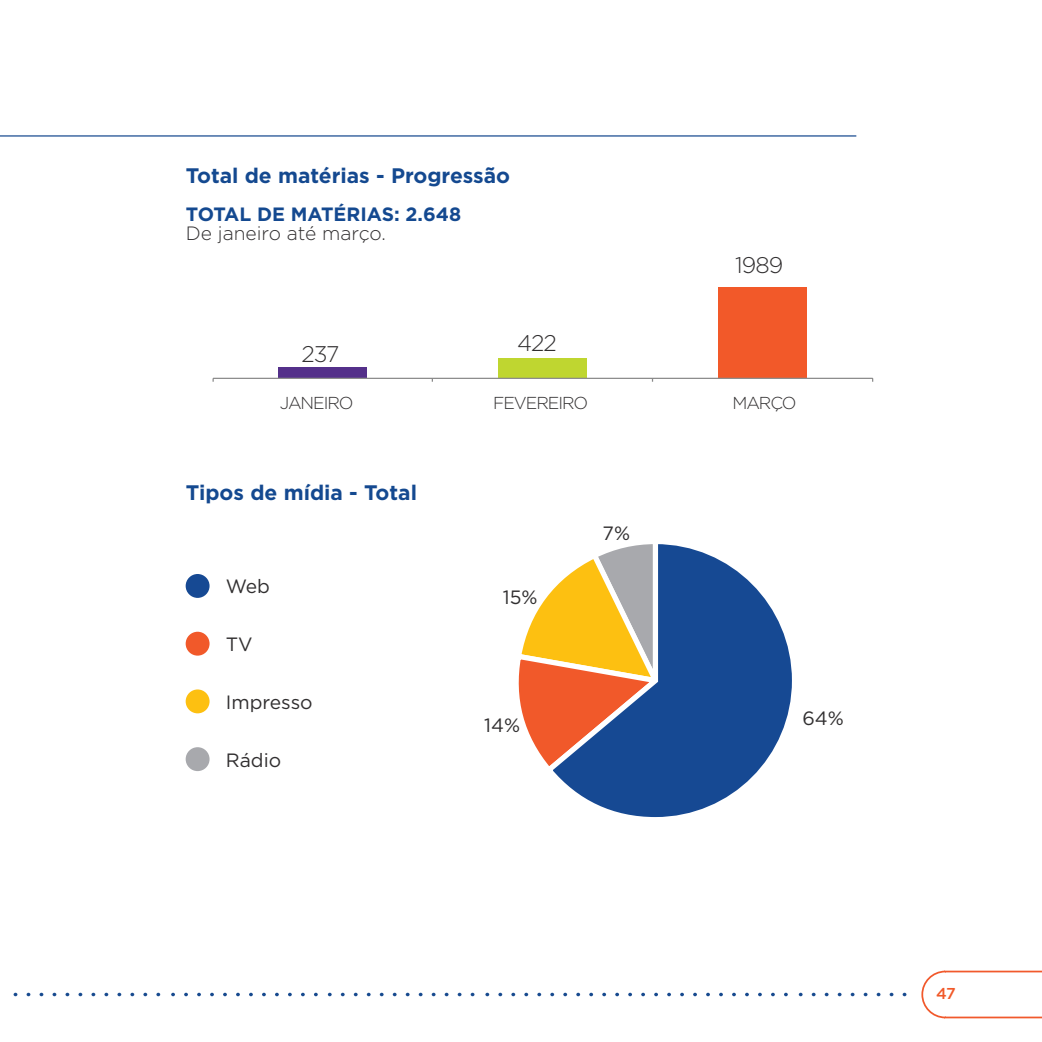
<style>
.page{position:relative;width:1042px;height:1042px;background:#fff}
.page>*{position:absolute;margin:0;border:0;box-sizing:border-box;transform-origin:0 0}
.t1{font:300 22.57px "Gotham";letter-spacing:-.04em;color:#312f30}
.t2{font:700 21px "Gotham";color:#144990}
.t3{font:19.25px "Gotham";color:#312f30}
.t4{font:700 19.25px "Gotham";color:#144990}
.t5{font:300 19.25px "Gotham";color:#312f30}
.t6{font:300 17.32px "Gotham";letter-spacing:-.06em;color:#312f30}
.t7{font:500 15.75px "Gotham";color:#f15929}
</style>
<div class="page">
<svg style="left:921px;top:970px;width:121px;height:49px"></svg>
<svg style="left:628px;top:993px;width:4px;height:3px"></svg>
<svg style="left:314px;top:993px;width:4px;height:3px"></svg>
<svg style="left:550px;top:993px;width:4px;height:3px"></svg>
<svg style="left:863px;top:993px;width:4px;height:3px"></svg>
<svg style="left:236px;top:993px;width:4px;height:3px"></svg>
<svg style="left:784px;top:993px;width:4px;height:3px"></svg>
<svg style="left:156px;top:993px;width:4px;height:3px"></svg>
<svg style="left:393px;top:993px;width:4px;height:3px"></svg>
<svg style="left:706px;top:993px;width:4px;height:3px"></svg>
<svg style="left:78px;top:993px;width:4px;height:3px"></svg>
<svg style="left:615px;top:993px;width:4px;height:3px"></svg>
<svg style="left:301px;top:993px;width:4px;height:3px"></svg>
<svg style="left:537px;top:993px;width:4px;height:3px"></svg>
<svg style="left:850px;top:993px;width:4px;height:3px"></svg>
<svg style="left:223px;top:993px;width:4px;height:3px"></svg>
<svg style="left:771px;top:993px;width:4px;height:3px"></svg>
<svg style="left:143px;top:993px;width:4px;height:3px"></svg>
<svg style="left:380px;top:993px;width:4px;height:3px"></svg>
<svg style="left:693px;top:993px;width:4px;height:3px"></svg>
<svg style="left:602px;top:993px;width:4px;height:3px"></svg>
<svg style="left:288px;top:993px;width:4px;height:3px"></svg>
<svg style="left:524px;top:993px;width:4px;height:3px"></svg>
<svg style="left:210px;top:993px;width:4px;height:3px"></svg>
<svg style="left:758px;top:993px;width:4px;height:3px"></svg>
<svg style="left:130px;top:993px;width:4px;height:3px"></svg>
<svg style="left:367px;top:993px;width:4px;height:3px"></svg>
<svg style="left:680px;top:993px;width:4px;height:3px"></svg>
<svg style="left:589px;top:993px;width:4px;height:3px"></svg>
<svg style="left:902px;top:993px;width:4px;height:3px"></svg>
<svg style="left:275px;top:993px;width:4px;height:3px"></svg>
<svg style="left:511px;top:993px;width:4px;height:3px"></svg>
<svg style="left:197px;top:993px;width:4px;height:3px"></svg>
<svg style="left:745px;top:993px;width:4px;height:3px"></svg>
<svg style="left:117px;top:993px;width:4px;height:3px"></svg>
<svg style="left:354px;top:993px;width:4px;height:3px"></svg>
<svg style="left:667px;top:993px;width:4px;height:3px"></svg>
<svg style="left:576px;top:993px;width:4px;height:3px"></svg>
<svg style="left:889px;top:993px;width:4px;height:3px"></svg>
<svg style="left:262px;top:993px;width:4px;height:3px"></svg>
<svg style="left:498px;top:993px;width:4px;height:3px"></svg>
<svg style="left:184px;top:993px;width:4px;height:3px"></svg>
<svg style="left:732px;top:993px;width:4px;height:3px"></svg>
<svg style="left:104px;top:993px;width:4px;height:3px"></svg>
<svg style="left:341px;top:993px;width:4px;height:3px"></svg>
<svg style="left:654px;top:993px;width:4px;height:3px"></svg>
<svg style="left:563px;top:993px;width:4px;height:3px"></svg>
<svg style="left:876px;top:993px;width:4px;height:3px"></svg>
<svg style="left:249px;top:993px;width:4px;height:3px"></svg>
<svg style="left:485px;top:993px;width:4px;height:3px"></svg>
<svg style="left:171px;top:993px;width:4px;height:3px"></svg>
<svg style="left:719px;top:993px;width:4px;height:3px"></svg>
<svg style="left:91px;top:993px;width:4px;height:3px"></svg>
<svg style="left:328px;top:993px;width:4px;height:3px"></svg>
<svg style="left:641px;top:993px;width:4px;height:3px"></svg>
<div style="left:498px;top:358px;width:88px;height:19px;background:#bfd630"></div>
<div style="left:279px;top:367px;width:88px;height:10px;background:#54308a"></div>
<div style="left:719px;top:287px;width:88px;height:90px;background:#f25929"></div>
<hr style="left:213px;top:378px;width:659px;height:1px;background:#8a8a8a">
<hr style="left:0;top:135px;width:856px;height:2px;background:#174a8f">
<svg style="left:518px;top:604px;width:24px;height:153px"></svg>
<svg style="left:542px;top:544px;width:250px;height:274px"></svg>
<div style="left:186px;top:574px;width:24px;height:24px;background:#164993;border-radius:50%"></div>
<div style="left:186px;top:689px;width:24px;height:24px;background:#fdc011;border-radius:50%"></div>
<div style="left:186px;top:632px;width:24px;height:23px;background:#f1592a;border-radius:50%"></div>
<div style="left:186px;top:747px;width:24px;height:24px;background:#a8a9ad;border-radius:50%"></div>
<p class="t2" style="left:186px;top:162px;width:326px">Total de matérias - Progressão</p>
<p class="t4" style="left:186px;top:201px;width:277px">TOTAL DE MATÉRIAS: 2.648</p>
<p class="t5" style="left:186px;top:221px;width:202px">De janeiro até março.</p>
<p class="t1" style="left:301px;top:339px;width:40px">237</p>
<p class="t1" style="left:517px;top:329px;width:41px">422</p>
<p class="t1" style="left:735px;top:251px;width:50px">1989</p>
<p class="t6" style="left:280px;top:392px;width:75px">JANEIRO</p>
<p class="t6" style="left:493px;top:392px;width:97px">FEVEREIRO</p>
<p class="t6" style="left:732px;top:392px;width:66px">MARÇO</p>
<p class="t2" style="left:186px;top:478px;width:233px">Tipos de mídia - Total</p>
<p class="t3" style="left:226px;top:574px;width:46px">Web</p>
<p class="t3" style="left:226px;top:632px;width:28px">TV</p>
<p class="t3" style="left:226px;top:690px;width:88px">Impresso</p>
<p class="t3" style="left:226px;top:747px;width:57px">Rádio</p>
<p class="t3" style="left:503px;top:585px;width:36px">15%</p>
<p class="t3" style="left:484px;top:712px;width:37px">14%</p>
<p class="t3" style="left:602px;top:521px;width:29px">7%</p>
<p class="t3" style="left:802px;top:706px;width:43px">64%</p>
<p class="t7" style="left:936px;top:983px;width:21px">47</p>
</div>
